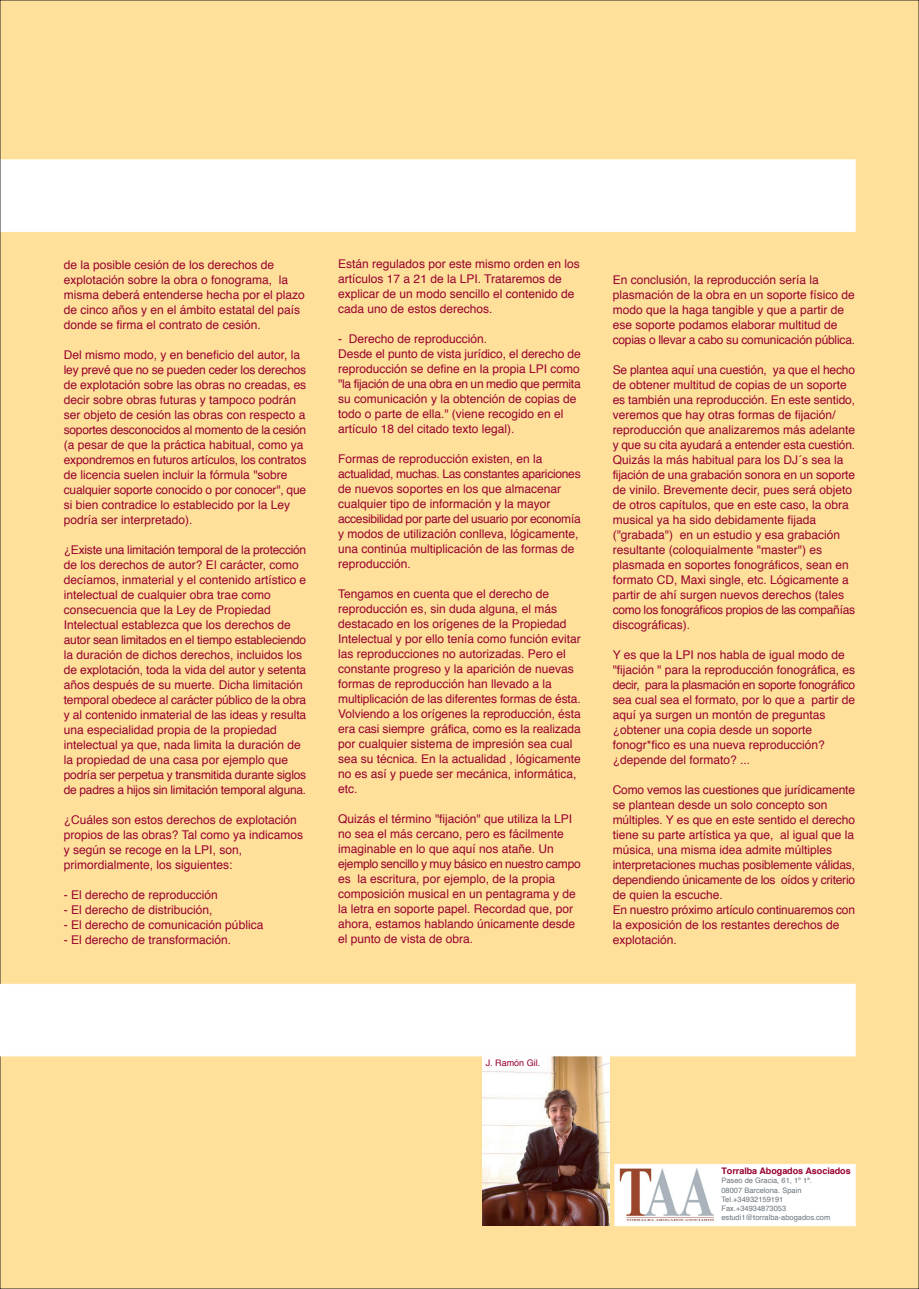
<style>
.page{position:relative;width:919px;height:1289px;background:#fff}
.page>*{position:absolute;margin:0;border:0;box-sizing:border-box;transform-origin:0 0}
.t1{font:12px/15px "Helvetica";color:#98012d}
.t2{font:700 9px "Helvetica";color:#98012d}
.t3{font:9px "Helvetica";color:#98012d}
.t4{font:7.5px/9.1px "Helvetica";color:#6a747b}
</style>
<div class="page">
<div style="left:0;top:0;width:918px;height:1288px;background:#ffe09b"></div>
<img style="left:482px;top:1056px;width:127px;height:169px">
<div style="left:0;top:159px;width:855px;height:73px;background:#fff;border:1px solid #fff"></div>
<div style="left:614px;top:1163px;width:241px;height:63px;background:#fff;border:1px solid #fff"></div>
<img style="left:619px;top:1168px;width:95px;height:53px">
<div style="left:0;top:983px;width:855px;height:73px;background:#fff;border:1px solid #fff"></div>
<p class="t1" style="left:64px;top:258px;width:242px">de la posible cesión de los derechos de explotación sobre la obra o fonograma, la misma deberá entenderse hecha por el plazo de cinco años y en el ámbito estatal del país donde se firma el contrato de cesión.</p>
<p class="t1" style="left:64px;top:348px;width:244px">Del mismo modo, y en beneficio del autor, la ley prevé que no se pueden ceder los derechos de explotación sobre las obras no creadas, es decir sobre obras futuras y tampoco podrán ser objeto de cesión las obras con respecto a soportes desconocidos al momento de la cesión (a pesar de que la práctica habitual, como ya expondremos en futuros artículos, los contratos de licencia suelen incluir la fórmula "sobre cualquier soporte conocido o por conocer", que si bien contradice lo establecido por la Ley podría ser interpretado).</p>
<p class="t1" style="left:64px;top:543px;width:244px">¿Existe una limitación temporal de la protección de los derechos de autor? El carácter, como decíamos, inmaterial y el contenido artístico e intelectual de cualquier obra trae como consecuencia que la Ley de Propiedad Intelectual establezca que los derechos de autor sean limitados en el tiempo estableciendo la duración de dichos derechos, incluidos los de explotación, toda la vida del autor y setenta años después de su muerte. Dicha limitación temporal obedece al carácter público de la obra y al contenido inmaterial de las ideas y resulta una especialidad propia de la propiedad intelectual ya que, nada limita la duración de la propiedad de una casa por ejemplo que podría ser perpetua y transmitida durante siglos de padres a hijos sin limitación temporal alguna.</p>
<p class="t1" style="left:64px;top:813px;width:241px">¿Cuáles son estos derechos de explotación propios de las obras? Tal como ya indicamos y según se recoge en la LPI, son, primordialmente, los siguientes:</p>
<p class="t1" style="left:64px;top:888px;width:156px">- El derecho de reproducción</p>
<p class="t1" style="left:64px;top:903px;width:150px">- El derecho de distribución,</p>
<p class="t1" style="left:64px;top:918px;width:201px">- El derecho de comunicación pública</p>
<p class="t1" style="left:64px;top:933px;width:169px">- El derecho de transformación.</p>
<p class="t1" style="left:338px;top:257px;width:243px">Están regulados por este mismo orden en los artículos 17 a 21 de la LPI. Trataremos de explicar de un modo sencillo el contenido de cada uno de estos derechos.</p>
<p class="t1" style="left:338px;top:332px;width:244px">- Derecho de reproducción.<br>Desde el punto de vista jurídico, el derecho de reproducción se define en la propia LPI como "la fijación de una obra en un medio que permita su comunicación y la obtención de copias de todo o parte de ella." (viene recogido en el artículo 18 del citado texto legal).</p>
<p class="t1" style="left:338px;top:452px;width:244px">Formas de reproducción existen, en la actualidad, muchas. Las constantes apariciones de nuevos soportes en los que almacenar cualquier tipo de información y la mayor accesibilidad por parte del usuario por economía y modos de utilización conlleva, lógicamente, una continúa multiplicación de las formas de reproducción.</p>
<p class="t1" style="left:338px;top:587px;width:244px">Tengamos en cuenta que el derecho de reproducción es, sin duda alguna, el más destacado en los orígenes de la Propiedad Intelectual y por ello tenía como función evitar las reproducciones no autorizadas. Pero el constante progreso y la aparición de nuevas formas de reproducción han llevado a la multiplicación de las diferentes formas de ésta.<br>Volviendo a los orígenes la reproducción, ésta era casi siempre gráfica, como es la realizada por cualquier sistema de impresión sea cual sea su técnica. En la actualidad , lógicamente no es así y puede ser mecánica, informática, etc.</p>
<p class="t1" style="left:338px;top:812px;width:244px">Quizás el término "fijación" que utiliza la LPI no sea el más cercano, pero es fácilmente imaginable en lo que aquí nos atañe. Un ejemplo sencillo y muy básico en nuestro campo es la escritura, por ejemplo, de la propia composición musical en un pentagrama y de la letra en soporte papel. Recordad que, por ahora, estamos hablando únicamente desde el punto de vista de obra.</p>
<p class="t1" style="left:612px;top:273px;width:244px">En conclusión, la reproducción sería la plasmación de la obra en un soporte físico de modo que la haga tangible y que a partir de ese soporte podamos elaborar multitud de copias o llevar a cabo su comunicación pública.</p>
<p class="t1" style="left:612px;top:363px;width:244px">Se plantea aquí una cuestión, ya que el hecho de obtener multitud de copias de un soporte es también una reproducción. En este sentido, veremos que hay otras formas de fijación/ reproducción que analizaremos más adelante y que su cita ayudará a entender esta cuestión.<br>Quizás la más habitual para los DJ´s sea la fijación de una grabación sonora en un soporte de vinilo. Brevemente decir, pues será objeto de otros capítulos, que en este caso, la obra musical ya ha sido debidamente fijada ("grabada") en un estudio y esa grabación resultante (coloquialmente "master") es plasmada en soportes fonográficos, sean en formato CD, Maxi single, etc. Lógicamente a partir de ahí surgen nuevos derechos (tales como los fonográficos propios de las compañías discográficas).</p>
<p class="t1" style="left:612px;top:648px;width:244px">Y es que la LPI nos habla de igual modo de "fijación " para la reproducción fonográfica, es decir, para la plasmación en soporte fonográfico sea cual sea el formato, por lo que a partir de aquí ya surgen un montón de preguntas ¿obtener una copia desde un soporte fonogr*fico es una nueva reproducción? ¿depende del formato? ...</p>
<p class="t1" style="left:612px;top:783px;width:244px">Como vemos las cuestiones que jurídicamente se plantean desde un solo concepto son múltiples. Y es que en este sentido el derecho tiene su parte artística ya que, al igual que la música, una misma idea admite múltiples interpretaciones muchas posiblemente válidas, dependiendo únicamente de los oídos y criterio de quien la escuche.<br>En nuestro próximo artículo continuaremos con la exposición de los restantes derechos de explotación.</p>
<p class="t3" style="left:485px;top:1059px;width:56px">J. Ramón Gil.</p>
<p class="t2" style="left:721px;top:1167px;width:131px">Torralba Abogados Asociados</p>
<p class="t4" style="left:721px;top:1176px;width:110px">Paseo de Gracia, 61, 1º 1ª.<br>08007 Barcelona. Spain<br>Tel.+34932159191<br>Fax.+34934873053 estudi1@torralba-abogados.com</p>
</div>
